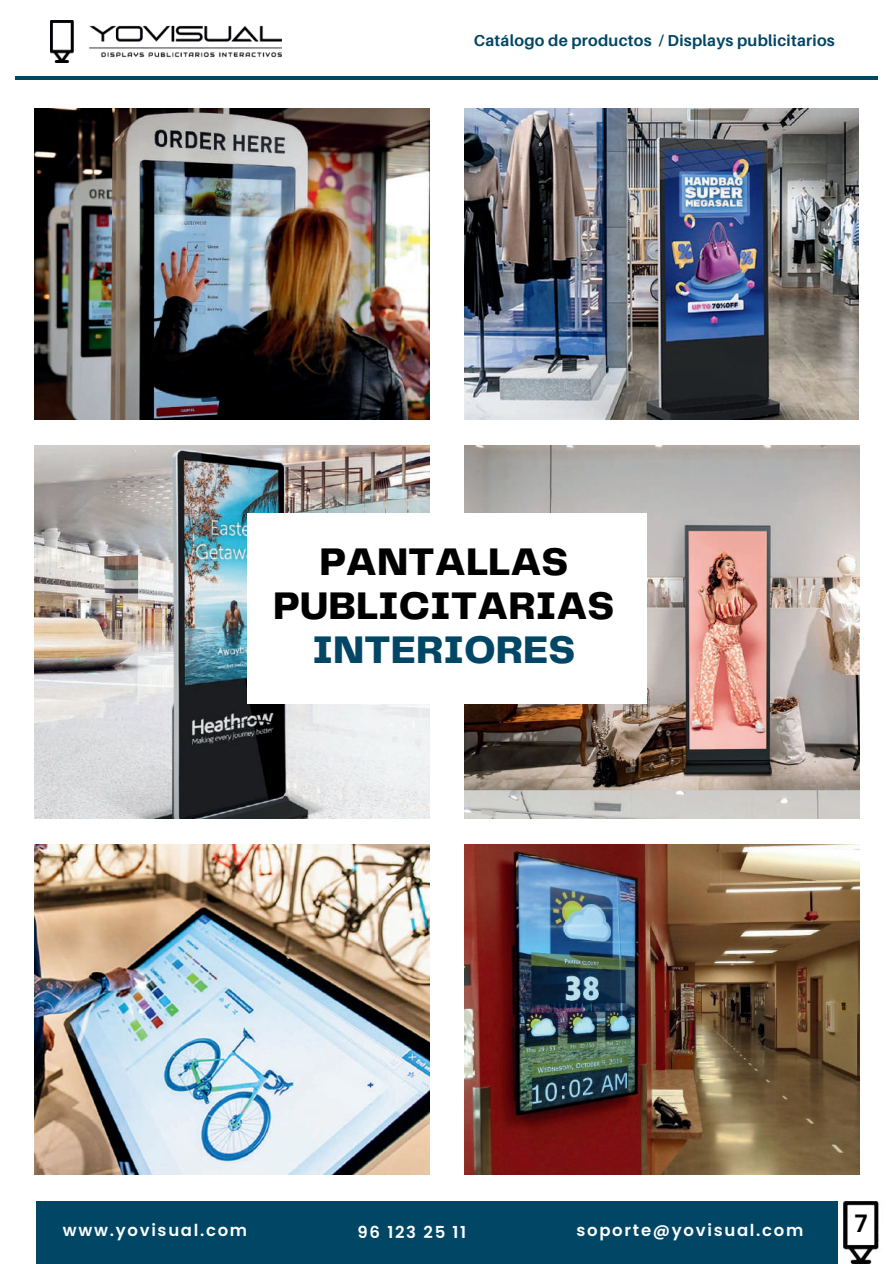
<style>
.page{position:relative;width:894px;height:1264px;background:#fff}
.page>*{position:absolute;margin:0;border:0;box-sizing:border-box;transform-origin:0 0}
.t1{font:800 39.9px/43.8px "Telegraf";color:#000;text-align:center}
.t2{font:800 39.9px "Telegraf";color:#014665}
.t3{font:600 24px "Poppins";color:#000}
.t4{font:600 16.5px "Poppins";letter-spacing:.105em;color:#fcfefe}
.t5{font:700 15.9px "Aileron";letter-spacing:.015em;color:#014665}
</style>
<div class="page">
<img style="left:464px;top:108px;width:394px;height:311px">
<img style="left:464px;top:445px;width:394px;height:373px">
<img style="left:464px;top:844px;width:394px;height:330px">
<img style="left:34px;top:108px;width:395px;height:311px">
<img style="left:34px;top:445px;width:395px;height:373px">
<img style="left:34px;top:844px;width:395px;height:330px">
<div style="left:247px;top:512px;width:399px;height:191px;background:#fff"></div>
<hr style="left:15px;top:76px;width:862px;height:4px;background:#014665">
<div style="left:36px;top:1201px;width:801px;height:62px;background:#014665"></div>
<img style="left:50px;top:21px;width:231px;height:42px">
<img style="left:843px;top:1201px;width:36px;height:62px">
<p class="t5" style="left:473px;top:32px;width:362px">Catálogo de productos / Displays publicitarios</p>
<h1 class="t1" style="left:273px;top:540px;width:342px">PANTALLAS<br>PUBLICITARIAS</h1>
<h1 class="t2" style="left:312px;top:622px;width:264px">INTERIORES</h1>
<p class="t4" style="left:63px;top:1220px;width:186px">www.yovisual.com</p>
<p class="t4" style="left:357px;top:1222px;width:110px">96 123 25 11</p>
<p class="t4" style="left:576px;top:1220px;width:228px">soporte@yovisual.com</p>
<h2 class="t3" style="left:854px;top:1209px;width:15px">7</h2>
</div>
